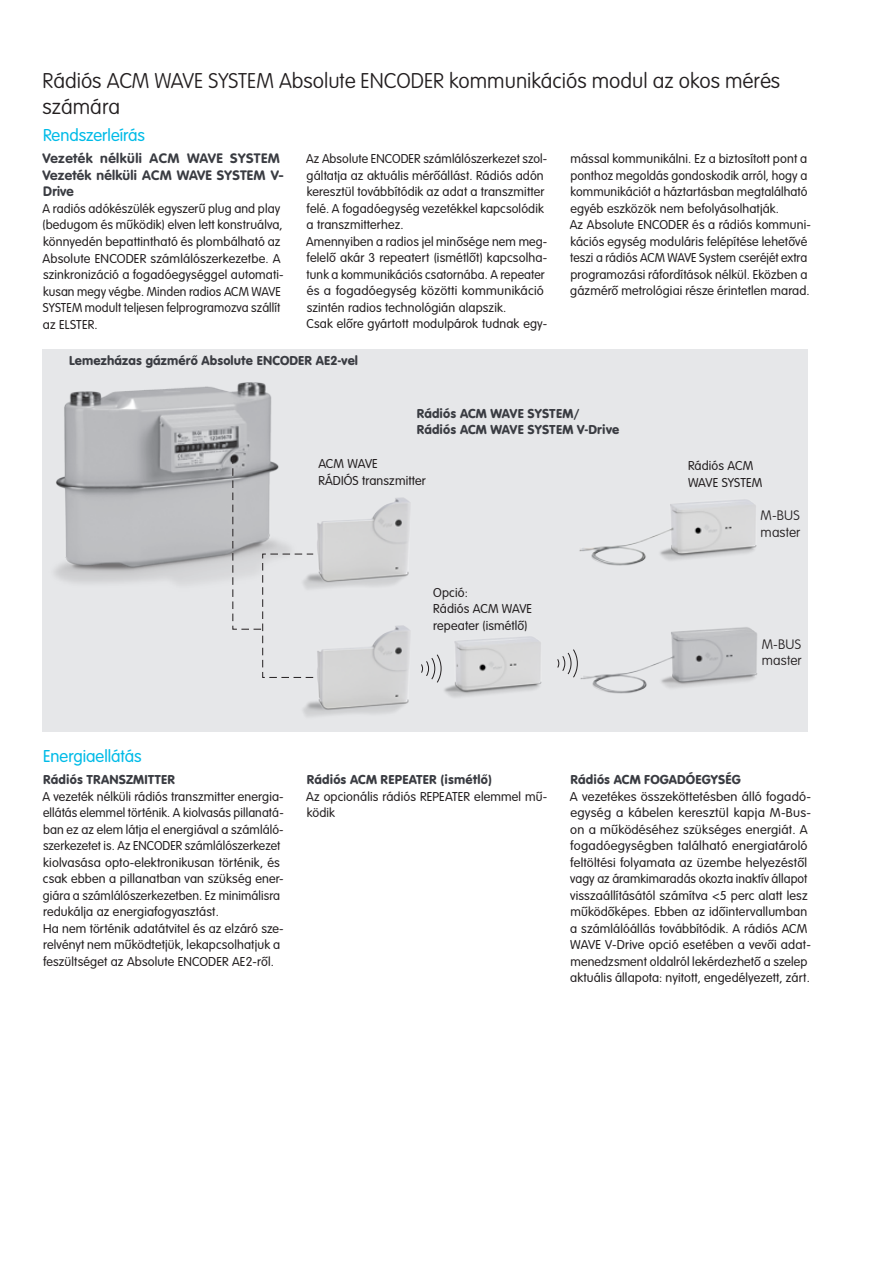
<style>
.page{position:relative;width:893px;height:1263px;background:#fff}
.page>*{position:absolute;margin:0;border:0;box-sizing:border-box;transform-origin:0 0}
.t1{font:100 21px/25.2px "VAG Rounded Std";color:#231f20}
.t2{font:300 18px "VAG Rundschrift D";color:#00bbe7}
.t3{font:300 13.5px/16.5px "VAG Rundschrift D";letter-spacing:.01em;color:#231f20}
.t4{font:13.5px/16.5px "VAG Rundschrift D";letter-spacing:.01em;color:#3a3c42}
.t5{font:700 13.5px/16.5px "VAG Rounded Std";letter-spacing:.015em;color:#3a3c42}
.t6{font:100 13.5px/16.5px "VAG Rounded Std";letter-spacing:.01em;color:#231f20}
</style>
<div class="page">
<div style="left:43px;top:349px;width:765px;height:382px;background:#e6e7e9"></div>
<img style="left:54px;top:382px;width:237px;height:202px">
<svg style="left:232px;top:460px;width:30px;height:170px"></svg>
<div style="left:262px;top:554px;width:52px;height:124px;border:1px dashed #231f20"></div>
<svg style="left:421px;top:658px;width:14px;height:22px"></svg>
<svg style="left:557px;top:649px;width:17px;height:29px"></svg>
<img style="left:293px;top:497px;width:117px;height:99px">
<img style="left:293px;top:617px;width:117px;height:100px">
<img style="left:579px;top:499px;width:178px;height:67px">
<img style="left:574px;top:627px;width:183px;height:67px">
<img style="left:435px;top:636px;width:107px;height:61px">
<h1 class="t1" style="left:43px;top:69px;width:739px">Rádiós ACM WAVE SYSTEM Absolute ENCODER kommunikációs modul az okos mérés számára</h1>
<h2 class="t2" style="left:43px;top:125px;width:104px">Rendszerleírás</h2>
<p class="t5" style="left:42px;top:151px;width:243px">Vezeték nélküli ACM WAVE SYSTEM<br>Vezeték nélküli ACM WAVE SYSTEM V-<br>Drive</p>
<p class="t3" style="left:42px;top:201px;width:243px">A radiós adókészülék egyszerű plug and play (bedugom és működik) elven lett konstruálva, könnyedén bepattintható és plombálható az Absolute ENCODER számlálószerkezetbe. A szinkronizáció a fogadóegységgel automati&shy;kusan megy végbe. Minden radios ACM WAVE SYSTEM modult teljesen felprogramozva szállít az ELSTER.</p>
<p class="t3" style="left:306px;top:151px;width:243px">Az Absolute ENCODER számlálószerkezet szol&shy;gáltatja az aktuális mérőállást. Rádiós adón keresztül továbbítódik az adat a transzmitter felé. A fogadóegység vezetékkel kapcsolódik a transzmitterhez.<br>Amennyiben a radios jel minősége nem meg&shy;felelő akár 3 repeatert (ismétlőt) kapcsolha&shy;tunk a kommunikációs csatornába. A repeater és a fogadóegység közötti kommunikáció szintén radios technológián alapszik.<br>Csak előre gyártott modulpárok tudnak egy-</p>
<p class="t3" style="left:570px;top:151px;width:243px">mással kommunikálni. Ez a biztosított pont a ponthoz megoldás gondoskodik arról, hogy a kommunikációt a háztartásban megtalálható egyéb eszközök nem befolyásolhatják.<br>Az Absolute ENCODER és a rádiós kommuni&shy;kációs egység moduláris felépítése lehetővé teszi a rádiós ACM WAVE System cseréjét extra programozási ráfordítások nélkül. Eközben a gázmérő metrológiai része érintetlen marad.</p>
<p class="t4" style="left:69px;top:352px;width:290px">Lemezházas gázmérő Absolute ENCODER AE2-vel</p>
<p class="t4" style="left:417px;top:405px;width:204px">Rádiós ACM WAVE SYSTEM/<br>Rádiós ACM WAVE SYSTEM V-Drive</p>
<p class="t3" style="left:318px;top:456px;width:109px">ACM WAVE<br>RÁDIÓS transzmitter</p>
<p class="t3" style="left:433px;top:584px;width:100px">Opció:<br>Rádiós ACM WAVE repeater (ismétlő)</p>
<p class="t3" style="left:688px;top:458px;width:76px">Rádiós ACM<br>WAVE SYSTEM</p>
<p class="t6" style="left:761px;top:508px;width:41px">M-BUS master</p>
<p class="t6" style="left:762px;top:636px;width:41px">M-BUS master</p>
<h2 class="t2" style="left:43px;top:746px;width:100px">Energiaellátás</h2>
<p class="t4" style="left:43px;top:771px;width:133px">Rádiós TRANSZMITTER</p>
<p class="t3" style="left:42px;top:788px;width:243px">A vezeték nélküli rádiós transzmitter energia&shy;ellátás elemmel történik. A kiolvasás pillanatá&shy;ban ez az elem látja el energiával a számláló&shy;szerkezetet is. Az ENCODER számlálószerkezet kiolvasása opto-elektronikusan történik, és csak ebben a pillanatban van szükség ener&shy;giára a számlálószerkezetben. Ez minimálisra redukálja az energiafogyasztást.<br>Ha nem történik adatátvitel és az elzáró sze&shy;relvényt nem működtetjük, lekapcsolhatjuk a feszültséget az Absolute ENCODER AE2-ről.</p>
<p class="t4" style="left:307px;top:771px;width:187px">Rádiós ACM REPEATER (ismétlő)</p>
<p class="t3" style="left:306px;top:788px;width:243px">Az opcionális rádiós REPEATER elemmel mű&shy;ködik</p>
<p class="t4" style="left:570px;top:771px;width:172px">Rádiós ACM FOGADÓEGYSÉG</p>
<p class="t3" style="left:570px;top:788px;width:243px">A vezetékes összeköttetésben álló fogadó&shy;egység a kábelen keresztül kapja M-Bus&shy;on a működéséhez szükséges energiát. A fogadóegységben található energiatároló feltöltési folyamata az üzembe helyezéstől vagy az áramkimaradás okozta inaktív állapot visszaállításától számítva &lt;5 perc alatt lesz működőképes. Ebben az időintervallumban a számlálóállás továbbítódik. A rádiós ACM WAVE V-Drive opció esetében a vevői adat&shy;menedzsment oldalról lekérdezhető a szelep aktuális állapota: nyitott, engedélyezett, zárt.</p>
</div>
